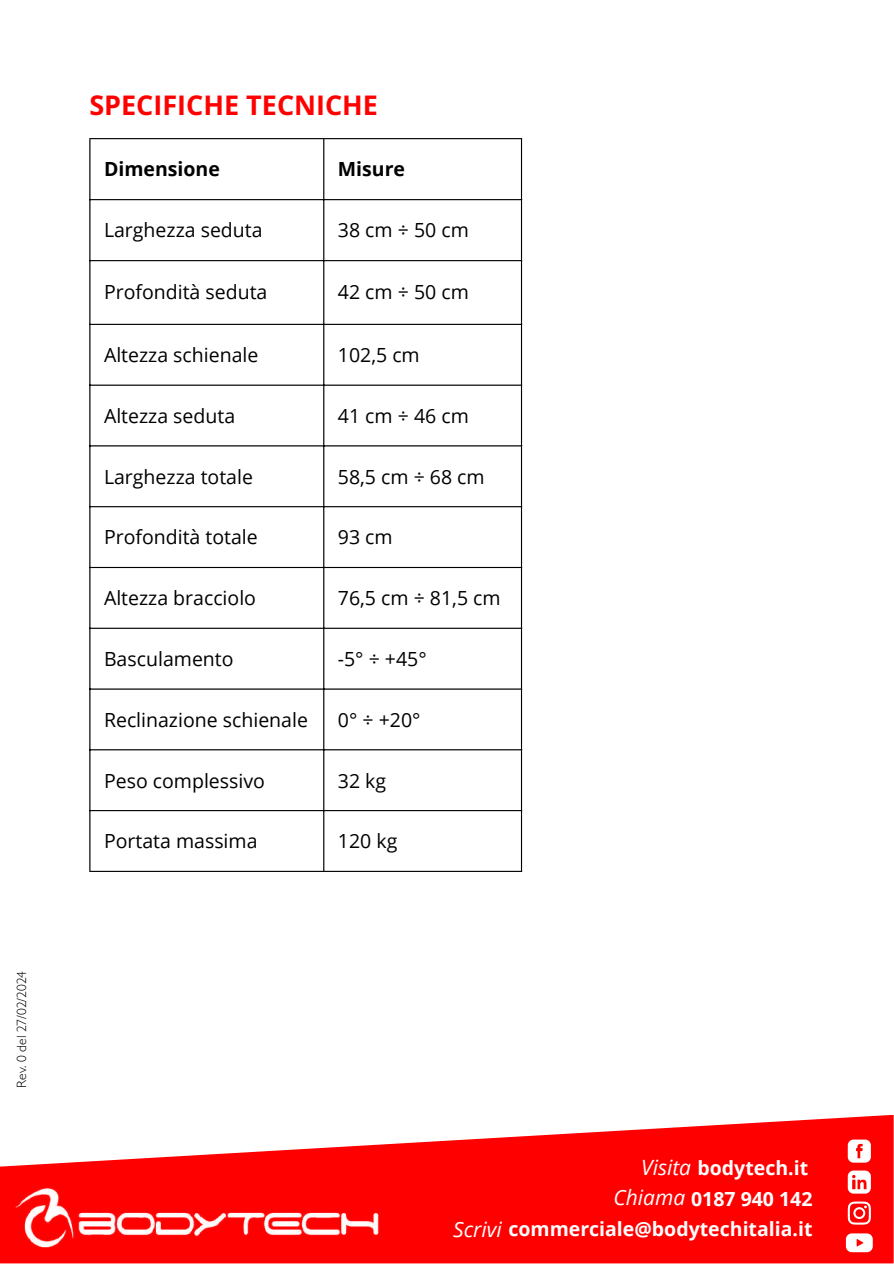
<style>
.page{position:relative;width:894px;height:1264px;background:#fff}
.page>*{position:absolute;margin:0;border:0;box-sizing:border-box;transform-origin:0 0}
.t1{font:700 27px "Open Sans";color:#f00}
.t2{font:19.5px "Open Sans";color:#000}
.t3{font:700 19.5px/30.3px "Open Sans";color:#fff;text-align:right}
.t4{font:700 19.5px "Open Sans";color:#000}
.t5{font:300 13.5px "Gill Sans";color:#000}
.s1{font-weight:400;font-style:italic;font-size:21px}
</style>
<div class="page">
<svg style="left:0;top:1115px;width:893px;height:148px;fill:#f00"></svg>
<img style="left:13px;top:1184px;width:374px;height:65px">
<svg style="left:847px;top:1139px;width:23px;height:23px"></svg>
<svg style="left:847px;top:1170px;width:23px;height:23px"></svg>
<svg style="left:847px;top:1201px;width:23px;height:23px"></svg>
<svg style="left:845px;top:1233px;width:27px;height:19px"></svg>
<hr style="left:89px;top:139px;width:1px;height:731px;background:#000">
<hr style="left:323px;top:139px;width:1px;height:731px;background:#000">
<hr style="left:521px;top:139px;width:1px;height:731px;background:#000">
<hr style="left:89px;top:138px;width:433px;height:1px;background:#000">
<hr style="left:89px;top:199px;width:433px;height:1px;background:#000">
<hr style="left:89px;top:260px;width:433px;height:1px;background:#000">
<hr style="left:89px;top:324px;width:433px;height:1px;background:#000">
<hr style="left:89px;top:384px;width:433px;height:2px;background:#000">
<hr style="left:89px;top:445px;width:433px;height:1px;background:#000">
<hr style="left:89px;top:506px;width:433px;height:1px;background:#000">
<hr style="left:89px;top:567px;width:433px;height:1px;background:#000">
<hr style="left:89px;top:627px;width:433px;height:2px;background:#000">
<hr style="left:89px;top:688px;width:433px;height:1px;background:#000">
<hr style="left:89px;top:749px;width:433px;height:1px;background:#000">
<hr style="left:89px;top:810px;width:433px;height:1px;background:#000">
<hr style="left:89px;top:870px;width:433px;height:2px;background:#000">
<p class="t5" style="left:15px;top:1087px;width:118px;rotate:-90deg">Rev. 0 del 27/02/2024</p>
<h1 class="t1" style="left:89px;top:86px;width:290px">SPECIFICHE TECNICHE</h1>
<p class="t4" style="left:104px;top:155px;width:117px">Dimensione</p>
<p class="t4" style="left:338px;top:155px;width:69px">Misure</p>
<p class="t2" style="left:104px;top:216px;width:160px">Larghezza seduta</p>
<p class="t2" style="left:338px;top:216px;width:132px">38 cm ÷ 50 cm</p>
<p class="t2" style="left:104px;top:279px;width:165px">Profondità seduta</p>
<p class="t2" style="left:338px;top:279px;width:132px">42 cm ÷ 50 cm</p>
<p class="t2" style="left:104px;top:341px;width:156px">Altezza schienale</p>
<p class="t2" style="left:338px;top:341px;width:83px">102,5 cm</p>
<p class="t2" style="left:104px;top:402px;width:133px">Altezza seduta</p>
<p class="t2" style="left:338px;top:402px;width:132px">41 cm ÷ 46 cm</p>
<p class="t2" style="left:104px;top:463px;width:150px">Larghezza totale</p>
<p class="t2" style="left:338px;top:463px;width:148px">58,5 cm ÷ 68 cm</p>
<p class="t2" style="left:104px;top:523px;width:155px">Profondità totale</p>
<p class="t2" style="left:338px;top:523px;width:56px">93 cm</p>
<p class="t2" style="left:104px;top:584px;width:153px">Altezza bracciolo</p>
<p class="t2" style="left:338px;top:584px;width:164px">76,5 cm ÷ 81,5 cm</p>
<p class="t2" style="left:104px;top:645px;width:131px">Basculamento</p>
<p class="t2" style="left:338px;top:645px;width:90px">-5° ÷ +45°</p>
<p class="t2" style="left:104px;top:706px;width:205px">Reclinazione schienale</p>
<p class="t2" style="left:338px;top:706px;width:84px">0° ÷ +20°</p>
<p class="t2" style="left:104px;top:766px;width:162px">Peso complessivo</p>
<p class="t2" style="left:338px;top:766px;width:50px">32 kg</p>
<p class="t2" style="left:104px;top:827px;width:155px">Portata massima</p>
<p class="t2" style="left:338px;top:827px;width:61px">120 kg</p>
<p class="t3" style="left:453px;top:1152px;width:360px"><span class="s1">Visita</span> bodytech.it<br><span class="s1">Chiama</span> 0187 940 142<br><span class="s1">Scrivi</span> commerciale@bodytechitalia.it</p>
</div>
